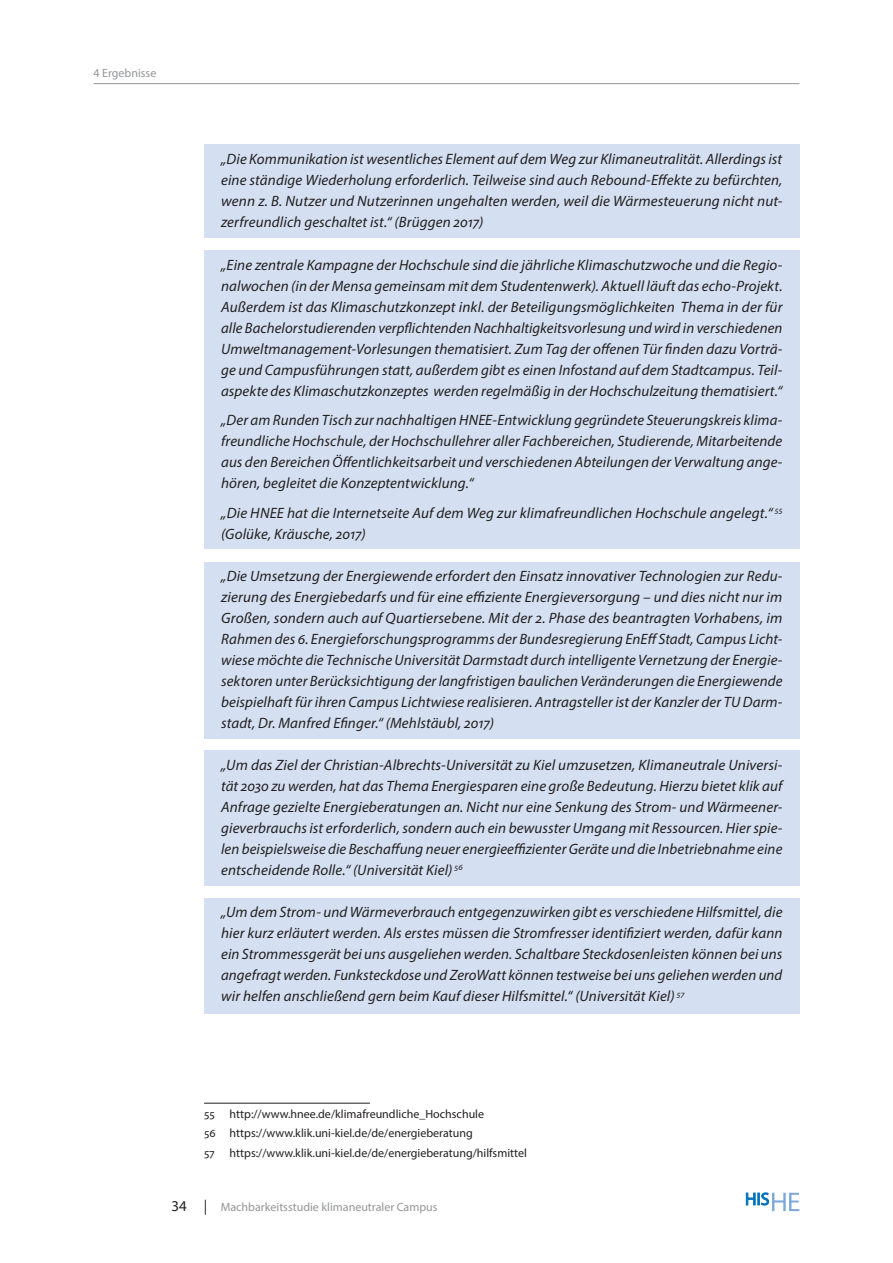
<style>
.page{position:relative;width:893px;height:1263px;background:#fff}
.page>*{position:absolute;margin:0;border:0;box-sizing:border-box;transform-origin:0 0}
.Fliesstext_mit_Einzu{font:italic 15px/21px "Myriad Pro";letter-spacing:.01em;color:#231f20;text-align:justify}
.Fußnotentext{font:12px "Myriad Pro";color:#231f20}
.t1{font:12px "Myriad Pro";color:#939598}
.s1{font-size:15px;color:#231f20}
</style>
<div class="page">
<hr style="left:94px;top:83px;width:705px;height:1px;background:#939598">
<svg style="left:746px;top:1193px;width:53px;height:18px"></svg>
<div style="left:204px;top:145px;width:595px;height:93px;background:#d4e0f1"></div>
<div style="left:204px;top:250px;width:595px;height:299px;background:#d4e0f1"></div>
<div style="left:204px;top:562px;width:595px;height:176px;background:#d4e0f1"></div>
<div style="left:204px;top:750px;width:595px;height:135px;background:#d4e0f1"></div>
<div style="left:204px;top:898px;width:595px;height:116px;background:#d4e0f1"></div>
<hr style="left:204px;top:1103px;width:166px;height:1px;background:#231f20">
<p class="t1" style="left:94px;top:66px;width:64px">4 Ergebnisse</p>
<p class="Fliesstext_mit_Einzu" style="left:221px;top:149px;width:563px">„Die Kommunikation ist wesentliches Element auf dem Weg zur Klimaneutralität. Allerdings ist eine ständige Wiederholung erforderlich. Teilweise sind auch Rebound-Effekte zu befürchten, wenn z. B. Nutzer und Nutzerinnen ungehalten werden, weil die Wärmesteuerung nicht nut&shy;zerfreundlich geschaltet ist.“ (Brüggen 2017)</p>
<p class="Fliesstext_mit_Einzu" style="left:221px;top:254px;width:563px">„Eine zentrale Kampagne der Hochschule sind die jährliche Klimaschutzwoche und die Regio&shy;nalwochen (in der Mensa gemeinsam mit dem Studentenwerk). Aktuell läuft das echo-Projekt.<br>Außerdem ist das Klimaschutzkonzept inkl. der Beteiligungsmöglichkeiten Thema in der für alle Bachelorstudierenden verpflichtenden Nachhaltigkeitsvorlesung und wird in verschiedenen Umweltmanagement-Vorlesungen thematisiert. Zum Tag der offenen Tür finden dazu Vorträ&shy;ge und Campusführungen statt, außerdem gibt es einen Infostand auf dem Stadtcampus. Teil&shy;aspekte des Klimaschutzkonzeptes werden regelmäßig in der Hochschulzeitung thematisiert.“</p>
<p class="Fliesstext_mit_Einzu" style="left:221px;top:409px;width:563px">„Der am Runden Tisch zur nachhaltigen HNEE-Entwicklung gegründete Steuerungskreis klima&shy;freundliche Hochschule, der Hochschullehrer aller Fachbereichen, Studierende, Mitarbeitende aus den Bereichen Öffentlichkeitsarbeit und verschiedenen Abteilungen der Verwaltung ange&shy;hören, begleitet die Konzeptentwicklung.“</p>
<p class="Fliesstext_mit_Einzu" style="left:221px;top:502px;width:563px">„Die HNEE hat die Internetseite Auf dem Weg zur klimafreundlichen Hochschule angelegt.“ <sup>55 </sup>(Golüke, Kräusche, 2017)</p>
<p class="Fliesstext_mit_Einzu" style="left:221px;top:565px;width:563px">„Die Umsetzung der Energiewende erfordert den Einsatz innovativer Technologien zur Redu&shy;zierung des Energiebedarfs und für eine effiziente Energieversorgung – und dies nicht nur im Großen, sondern auch auf Quartiersebene. Mit der 2. Phase des beantragten Vorhabens, im Rahmen des 6. Energieforschungsprogramms der Bundesregierung EnEff Stadt, Campus Licht&shy;wiese möchte die Technische Universität Darmstadt durch intelligente Vernetzung der Energie&shy;sektoren unter Berücksichtigung der langfristigen baulichen Veränderungen die Energiewende beispielhaft für ihren Campus Lichtwiese realisieren. Antragsteller ist der Kanzler der TU Darm&shy;stadt, Dr. Manfred Efinger.“ (Mehlstäubl, 2017)</p>
<p class="Fliesstext_mit_Einzu" style="left:221px;top:754px;width:563px">„Um das Ziel der Christian-Albrechts-Universität zu Kiel umzusetzen, Klimaneutrale Universi&shy;tät 2030 zu werden, hat das Thema Energiesparen eine große Bedeutung. Hierzu bietet klik auf Anfrage gezielte Energieberatungen an. Nicht nur eine Senkung des Strom- und Wärmeener&shy;gieverbrauchs ist erforderlich, sondern auch ein bewusster Umgang mit Ressourcen. Hier spie&shy;len beispielsweise die Beschaffung neuer energieeffizienter Geräte und die Inbetriebnahme eine entscheidende Rolle.“ (Universität Kiel) <sup>56</sup></p>
<p class="Fliesstext_mit_Einzu" style="left:221px;top:902px;width:563px">„Um dem Strom- und Wärmeverbrauch entgegenzuwirken gibt es verschiedene Hilfsmittel, die hier kurz erläutert werden. Als erstes müssen die Stromfresser identifiziert werden, dafür kann ein Strommessgerät bei uns ausgeliehen werden. Schaltbare Steckdosenleisten können bei uns angefragt werden. Funksteckdose und ZeroWatt können testweise bei uns geliehen werden und wir helfen anschließend gern beim Kauf dieser Hilfsmittel.“ (Universität Kiel) <sup>57</sup></p>
<p class="Fußnotentext" style="left:204px;top:1107px;width:281px">55 http://www.hnee.de/klimafreundliche_Hochschule</p>
<p class="Fußnotentext" style="left:204px;top:1126px;width:270px">56 https://www.klik.uni-kiel.de/de/energieberatung</p>
<p class="Fußnotentext" style="left:204px;top:1145px;width:12px">57</p>
<p class="Fußnotentext" style="left:230px;top:1145px;width:299px">https://www.klik.uni-kiel.de/de/energieberatung/hilfsmittel</p>
<p class="t1" style="left:171px;top:1200px;width:268px"><span class="s1">34 |</span> Machbarkeitsstudie klimaneutraler Campus</p>
</div>
